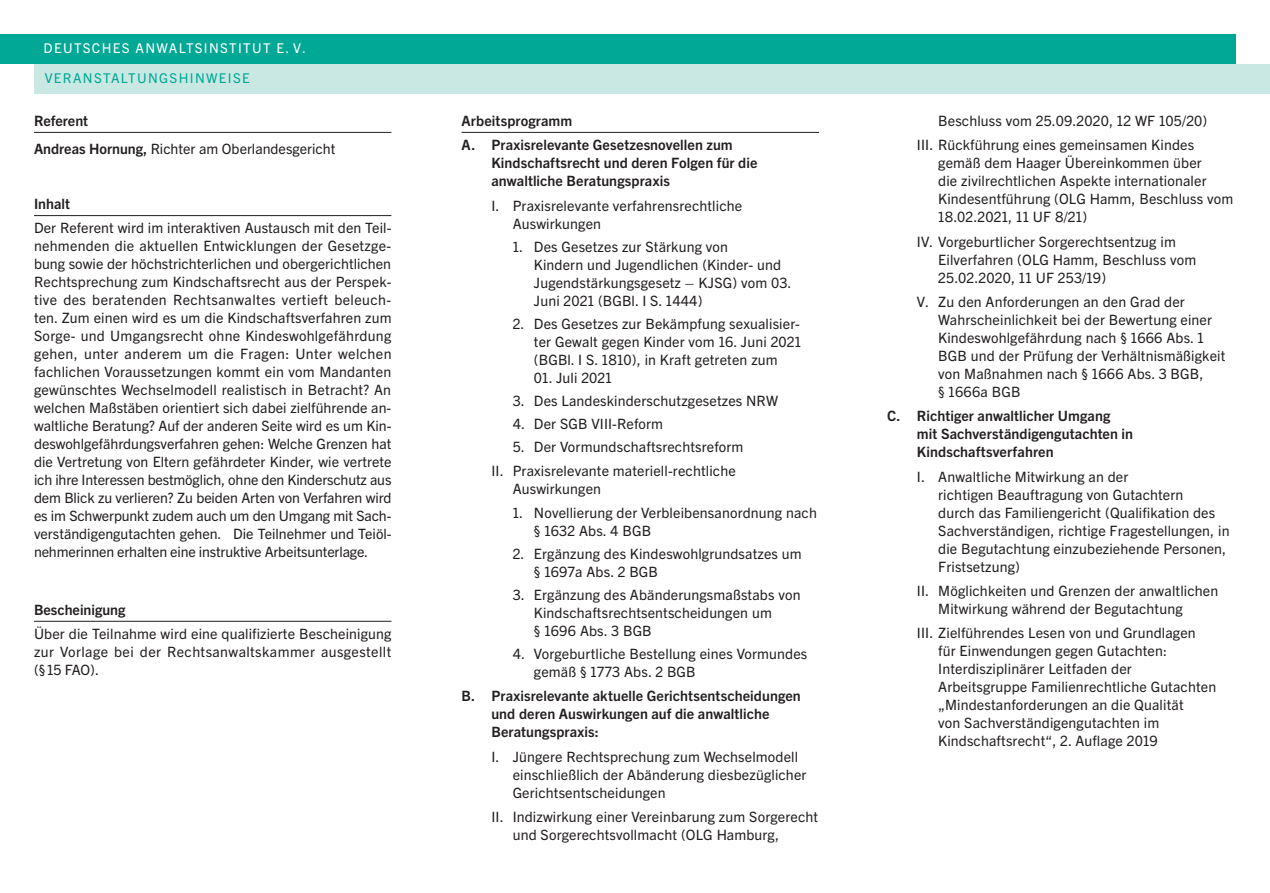
<style>
.page{position:relative;width:1270px;height:893px;background:#fff}
.page>*{position:absolute;margin:0;border:0;box-sizing:border-box;transform-origin:0 0}
.t1{font:14.25px/18px "Trade Gothic Next LT Pro";letter-spacing:.01em;color:#231f20}
.t2{font:700 14.25px/18px "Trade Gothic Next LT Pro";letter-spacing:.005em;color:#231f20}
.t3{font:13.5px "Trade Gothic Next LT Pro";letter-spacing:.1em;color:#fff}
.t4{font:13.5px "Trade Gothic Next LT Pro";letter-spacing:.1em;color:#00a895}
.s1{font-weight:700}
</style>
<div class="page">
<div style="left:34px;top:64px;width:1235px;height:30px;background:#c9e8e4"></div>
<div style="left:0;top:34px;width:1235px;height:30px;background:#00a895"></div>
<hr style="left:34px;top:132px;width:357px;height:1px;background:#231f20">
<hr style="left:34px;top:215px;width:357px;height:1px;background:#231f20">
<hr style="left:34px;top:621px;width:357px;height:1px;background:#231f20">
<hr style="left:461px;top:132px;width:358px;height:1px;background:#231f20">
<p class="t3" style="left:44px;top:39px;width:264px">DEUTSCHES ANWALTSINSTITUT E. V.</p>
<p class="t4" style="left:45px;top:69px;width:207px">VERANSTALTUNGSHINWEISE</p>
<p class="t1" style="left:34px;top:106px;width:303px;line-height:28px"><span class="s1">Referent<br>Andreas Hornung,</span> Richter am Oberlandesgericht</p>
<p class="t2" style="left:34px;top:194px;width:37px">Inhalt</p>
<p class="t1" style="left:34px;top:218px;width:359px;text-align:justify">Der Referent wird im interaktiven Austausch mit den Teil&shy;nehmenden die aktuellen Entwicklungen der Gesetzge&shy;bung sowie der höchstrichterlichen und obergerichtlichen Rechtsprechung zum Kindschaftsrecht aus der Perspek&shy;tive des beratenden Rechtsanwaltes vertieft beleuch&shy;ten. Zum einen wird es um die Kindschaftsverfahren zum Sorge- und Umgangsrecht ohne Kindeswohlgefährdung gehen, unter anderem um die Fragen: Unter welchen fachlichen Voraussetzungen kommt ein vom Mandanten gewünschtes Wechselmodell realistisch in Betracht? An welchen Maßstäben orientiert sich dabei zielführende an&shy;waltliche Beratung? Auf der anderen Seite wird es um Kin&shy;deswohlgefährdungsverfahren gehen: Welche Grenzen hat die Vertretung von Eltern gefährdeter Kinder, wie vertrete ich ihre Interessen bestmöglich, ohne den Kinderschutz aus dem Blick zu verlieren? Zu beiden Arten von Verfahren wird es im Schwerpunkt zudem auch um den Umgang mit Sach&shy;verständigengutachten gehen. Die Teilnehmer und Teiöl&shy;nehmerinnen erhalten eine instruktive Arbeitsunterlage.</p>
<p class="t2" style="left:34px;top:599px;width:93px">Bescheinigung</p>
<p class="t1" style="left:34px;top:624px;width:359px;text-align:justify">Über die Teilnahme wird eine qualifizierte Bescheinigung zur Vorlage bei der Rechtsanwaltskammer ausgestellt (§ 15 FAO).</p>
<p class="t2" style="left:461px;top:107px;width:272px;line-height:24.5px">Arbeitsprogramm<br>A. Praxisrelevante Gesetzesnovellen zum</p>
<p class="t2" style="left:491px;top:153px;width:267px">Kindschaftsrecht und deren Folgen für die anwaltliche Beratungspraxis</p>
<p class="t1" style="left:512px;top:195px;width:231px;text-indent:-21px">I. Praxisrelevante verfahrensrechtliche<br>Auswirkungen</p>
<p class="t1" style="left:534px;top:237px;width:259px;text-indent:-21px">1. Des Gesetzes zur Stärkung von<br>Kindern und Jugendlichen (Kinder- und Jugendstärkungsgesetz – KJSG) vom 03.<br>Juni 2021 (BGBl. I S. 1444)</p>
<p class="t1" style="left:534px;top:314px;width:269px;text-align:justify;text-indent:-21px">2. Des Gesetzes zur Bekämpfung sexualisier&shy;ter Gewalt gegen Kinder vom 16. Juni 2021 (BGBl. I S. 1810), in Kraft getreten zum</p>
<p class="t1" style="left:534px;top:368px;width:79px">01. Juli 2021</p>
<p class="t1" style="left:512px;top:391px;width:267px">3. Des Landeskinderschutzgesetzes NRW</p>
<p class="t1" style="left:512px;top:414px;width:152px">4. Der SGB VIII-Reform</p>
<p class="t1" style="left:491px;top:434px;width:253px;line-height:24.5px;text-indent:21px">5. Der Vormundschaftsrechtsreform<br>II. Praxisrelevante materiell-rechtliche</p>
<p class="t1" style="left:512px;top:479px;width:90px">Auswirkungen</p>
<p class="t1" style="left:534px;top:502px;width:284px;text-indent:-21px">1. Novellierung der Verbleibensanordnung nach § 1632 Abs. 4 BGB</p>
<p class="t1" style="left:534px;top:544px;width:269px;text-indent:-21px">2. Ergänzung des Kindeswohlgrundsatzes um § 1697a Abs. 2 BGB</p>
<p class="t1" style="left:534px;top:585px;width:268px;text-indent:-21px">3. Ergänzung des Abänderungsmaßstabs von<br>Kindschaftsrechtsentscheidungen um<br>§ 1696 Abs. 3 BGB</p>
<p class="t1" style="left:534px;top:644px;width:275px;text-indent:-21px">4. Vorgeburtliche Bestellung eines Vormundes gemäß § 1773 Abs. 2 BGB</p>
<p class="t2" style="left:491px;top:686px;width:311px;text-indent:-30px">B. Praxisrelevante aktuelle Gerichtsentscheidungen und deren Auswirkungen auf die anwaltliche<br>Beratungspraxis:</p>
<p class="t1" style="left:512px;top:746px;width:295px;text-indent:-21px">I. Jüngere Rechtsprechung zum Wechselmodell einschließlich der Abänderung diesbezüglicher<br>Gerichtsentscheidungen</p>
<p class="t1" style="left:512px;top:807px;width:307px;text-indent:-21px">II. Indizwirkung einer Vereinbarung zum Sorgerecht und Sorgerechtsvollmacht (OLG Hamburg,</p>
<p class="t1" style="left:916px;top:107px;width:292px;line-height:24.5px;text-indent:21px">Beschluss vom 25.09.2020, 12 WF 105/20)<br>III. Rückführung eines gemeinsamen Kindes</p>
<p class="t1" style="left:938px;top:153px;width:296px">gemäß dem Haager Übereinkommen über<br>die zivilrechtlichen Aspekte internationaler Kindesentführung (OLG Hamm, Beschluss vom 18.02.2021, 11 UF 8/21)</p>
<p class="t1" style="left:938px;top:231px;width:259px;text-indent:-21px">IV. Vorgeburtlicher Sorgerechtsentzug im<br>Eilverfahren (OLG Hamm, Beschluss vom<br>25.02.2020, 11 UF 253/19)</p>
<p class="t1" style="left:938px;top:292px;width:289px;text-indent:-21px">V. Zu den Anforderungen an den Grad der Wahrscheinlichkeit bei der Bewertung einer Kindeswohlgefährdung nach § 1666 Abs. 1<br>BGB und der Prüfung der Verhältnismäßigkeit von Maßnahmen nach § 1666 Abs. 3 BGB,<br>§ 1666a BGB</p>
<p class="t2" style="left:916px;top:406px;width:218px;text-indent:-30px">C. Richtiger anwaltlicher Umgang mit Sachverständigengutachten in<br>Kindschaftsverfahren</p>
<p class="t1" style="left:938px;top:467px;width:293px;text-indent:-21px">I. Anwaltliche Mitwirkung an der<br>richtigen Beauftragung von Gutachtern<br>durch das Familiengericht (Qualifikation des Sachverständigen, richtige Fragestellungen, in die Begutachtung einzubeziehende Personen, Fristsetzung)</p>
<p class="t1" style="left:938px;top:581px;width:281px;text-indent:-21px">II. Möglichkeiten und Grenzen der anwaltlichen<br>Mitwirkung während der Begutachtung</p>
<p class="t1" style="left:938px;top:623px;width:279px;text-indent:-21px">III. Zielführendes Lesen von und Grundlagen für Einwendungen gegen Gutachten:<br>Interdisziplinärer Leitfaden der Arbeitsgruppe Familienrechtliche Gutachten „Mindestanforderungen an die Qualität<br>von Sachverständigengutachten im Kindschaftsrecht“, 2. Auflage 2019</p>
</div>
